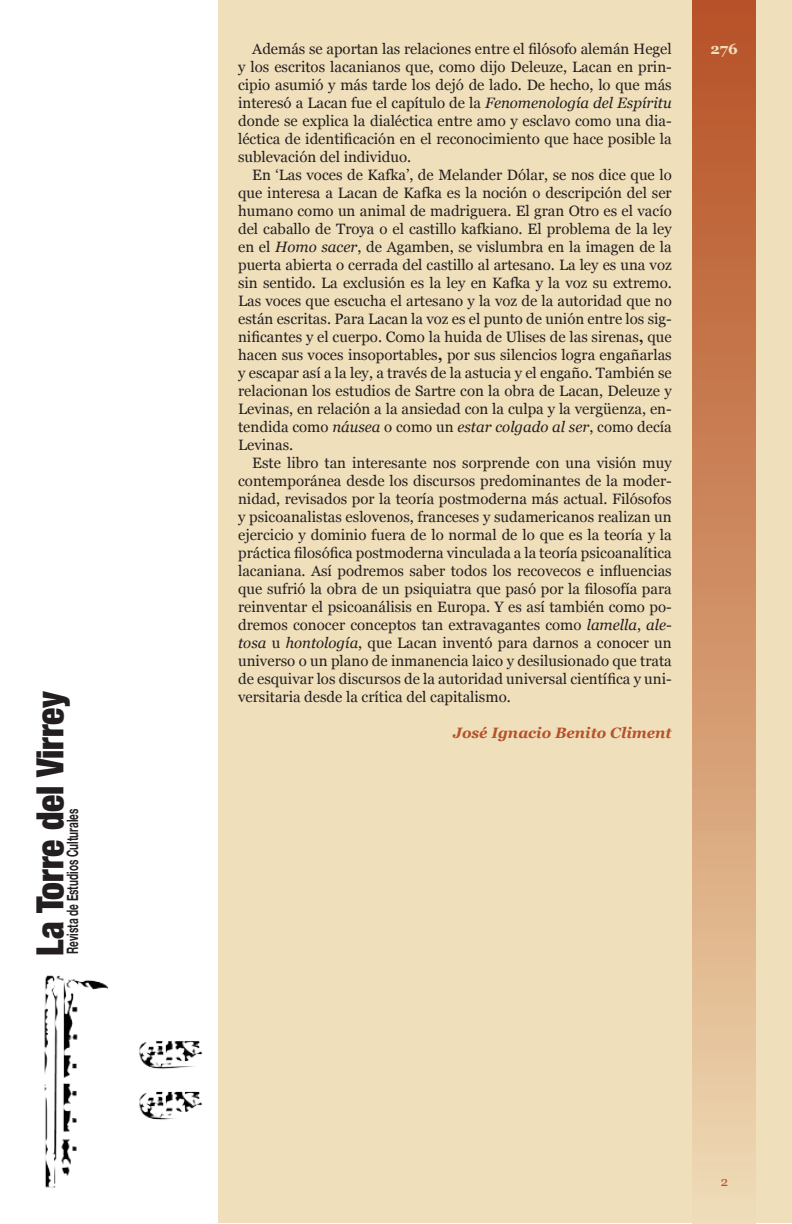
<style>
.page{position:relative;width:792px;height:1224px;background:#fff}
.page>*{position:absolute;margin:0;border:0;box-sizing:border-box;transform-origin:0 0}
.t1{font:900 condensed 37.5px "Helvetica Neue";color:#231f20;scale:.95 1}
.t2{font:700 15.8px "Helvetica Neue";color:#231f20;scale:.63 1}
.t3{font:15px/18px "Georgia";color:#231f20;text-align:justify}
.t4{font:italic 700 15px "Georgia";color:#b75129}
.t5{font:700 15px "Georgia";color:#efdfbb}
.s1{font-style:italic}
.s2{font-weight:700}
</style>
<div class="page">
<div style="left:218px;top:0;width:574px;height:1224px;background:#efdfbb"></div>
<div style="left:693px;top:0;width:63px;height:1224px;background:linear-gradient(to bottom,#b54d22,#eed9b1)"></div>
<img style="left:44px;top:975px;width:159px;height:213px">
<p class="t1" style="left:27px;top:956px;width:280px;rotate:-90deg">La Torre del Virrey</p>
<p class="t2" style="left:63px;top:954px;width:232px;rotate:-90deg">Revista de Estudios Culturales</p>
<p class="t3" style="left:252px;top:40px;width:421px">Además se aportan las relaciones entre el filósofo alemán Hegel</p>
<p class="t5" style="left:711px;top:40px;width:29px">276</p>
<p class="t3" style="left:238px;top:58px;width:435px">y los escritos lacanianos que, como dijo Deleuze, Lacan en prin&shy;cipio asumió y más tarde los dejó de lado. De hecho, lo que más interesó a Lacan fue el capítulo de la <span class="s1">Fenomenología del Espíritu </span>donde se explica la dialéctica entre amo y esclavo como una dia&shy;léctica de identificación en el reconocimiento que hace posible la sublevación del individuo.</p>
<p class="t3" style="left:238px;top:166px;width:435px;text-indent:14px">En ‘Las voces de Kafka’, de Melander Dólar, se nos dice que lo que interesa a Lacan de Kafka es la noción o descripción del ser humano como un animal de madriguera. El gran Otro es el vacío del caballo de Troya o el castillo kafkiano. El problema de la ley en el <span class="s1">Homo sacer</span>, de Agamben, se vislumbra en la imagen de la puerta abierta o cerrada del castillo al artesano. La ley es una voz sin sentido. La exclusión es la ley en Kafka y la voz su extremo.<br>Las voces que escucha el artesano y la voz de la autoridad que no están escritas. Para Lacan la voz es el punto de unión entre los sig&shy;nificantes y el cuerpo. Como la huida de Ulises de las sirenas<span class="s2">,</span> que hacen sus voces insoportables<span class="s2">,</span> por sus silencios logra engañarlas y escapar así a la ley, a través de la astucia y el engaño. También se relacionan los estudios de Sartre con la obra de Lacan, Deleuze y Levinas, en relación a la ansiedad con la culpa y la vergüenza, en&shy;tendida como <span class="s1">náusea</span> o como un <span class="s1">estar colgado al ser</span>, como decía Levinas.</p>
<p class="t3" style="left:238px;top:454px;width:435px;text-indent:14px">Este libro tan interesante nos sorprende con una visión muy contemporánea desde los discursos predominantes de la moder&shy;nidad, revisados por la teoría postmoderna más actual. Filósofos y psicoanalistas eslovenos, franceses y sudamericanos realizan un ejercicio y dominio fuera de lo normal de lo que es la teoría y la práctica filosófica postmoderna vinculada a la teoría psicoanalítica lacaniana. Así podremos saber todos los recovecos e influencias que sufrió la obra de un psiquiatra que pasó por la filosofía para reinventar el psicoanálisis en Europa. Y es así también como po&shy;dremos conocer conceptos tan extravagantes como <span class="s1">lamella</span>, <span class="s1">ale&shy;tosa</span> u <span class="s1">hontología</span>, que Lacan inventó para darnos a conocer un universo o un plano de inmanencia laico y desilusionado que trata de esquivar los discursos de la autoridad universal científica y uni&shy;versitaria desde la crítica del capitalismo.</p>
<p class="t4" style="left:453px;top:724px;width:220px">José Ignacio Benito Climent</p>
</div>
